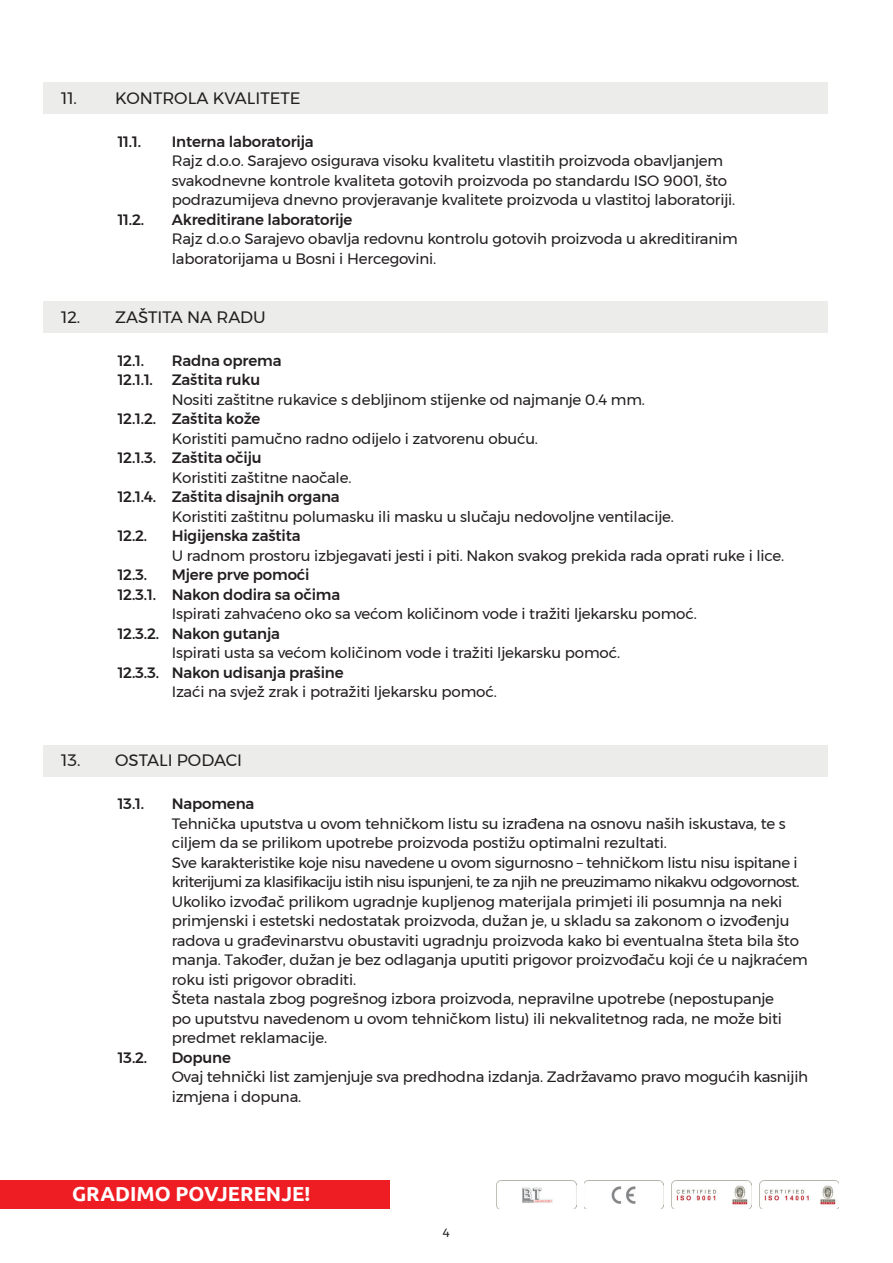
<style>
.page{position:relative;width:893px;height:1263px;background:#fff}
.page>*{position:absolute;margin:0;border:0;box-sizing:border-box;transform-origin:0 0}
.t1{font:700 20.25px "Ubuntu";color:#fff}
.t2{font:16.5px "Montserrat";color:#231f20}
.t3{font:15px/19.5px "Montserrat";letter-spacing:-.01em;color:#231f20}
.t4{font:500 15px/19.5px "Montserrat";letter-spacing:-.01em;color:#231f20}
.t5{font:12px "Montserrat";color:#231f20}
</style>
<div class="page">
<div style="left:43px;top:83px;width:785px;height:31px;background:#ececeb"></div>
<div style="left:43px;top:302px;width:785px;height:31px;background:#ececeb"></div>
<div style="left:43px;top:745px;width:785px;height:31px;background:#ececeb"></div>
<div style="left:0;top:1180px;width:390px;height:29px;background:#ee1d23"></div>
<img style="left:496px;top:1180px;width:80px;height:29px">
<img style="left:759px;top:1180px;width:80px;height:29px">
<img style="left:672px;top:1180px;width:79px;height:29px">
<img style="left:584px;top:1180px;width:80px;height:29px">
<p class="t2" style="left:61px;top:85px;width:241px">11. KONTROLA KVALITETE</p>
<p class="t4" style="left:118px;top:132px;width:25px">11.1.</p>
<p class="t4" style="left:172px;top:132px;width:144px">Interna laboratorija</p>
<p class="t3" style="left:172px;top:151px;width:565px">Rajz d.o.o. Sarajevo osigurava visoku kvalitetu vlastitih proizvoda obavljanjem svakodnevne kontrole kvaliteta gotovih proizvoda po standardu ISO 9001, što podrazumijeva dnevno provjeravanje kvalitete proizvoda u vlastitoj laboratoriji.</p>
<p class="t4" style="left:118px;top:210px;width:28px">11.2.</p>
<p class="t4" style="left:172px;top:210px;width:182px">Akreditirane laboratorije</p>
<p class="t3" style="left:172px;top:229px;width:568px">Rajz d.o.o Sarajevo obavlja redovnu kontrolu gotovih proizvoda u akreditiranim laboratorijama u Bosni i Hercegovini.</p>
<p class="t2" style="left:61px;top:304px;width:206px">12. ZAŠTITA NA RADU</p>
<p class="t4" style="left:118px;top:351px;width:165px;text-indent:54px">Radna oprema<br>12.1.1. Zaštita ruku</p>
<p class="t3" style="left:172px;top:389px;width:475px">Nositi zaštitne rukavice s debljinom stijenke od najmanje 0.4 mm.</p>
<p class="t4" style="left:118px;top:409px;width:144px">12.1.2. Zaštita kože</p>
<p class="t3" style="left:172px;top:428px;width:368px">Koristiti pamučno radno odijelo i zatvorenu obuću.</p>
<p class="t4" style="left:118px;top:448px;width:145px">12.1.3. Zaštita očiju</p>
<p class="t3" style="left:172px;top:467px;width:181px">Koristiti zaštitne naočale.</p>
<p class="t4" style="left:118px;top:487px;width:223px">12.1.4. Zaštita disajnih organa</p>
<p class="t3" style="left:172px;top:506px;width:504px">Koristiti zaštitnu polumasku ili masku u slučaju nedovoljne ventilacije.</p>
<p class="t4" style="left:118px;top:526px;width:31px">12.2.</p>
<p class="t4" style="left:172px;top:526px;width:130px">Higijenska zaštita</p>
<p class="t3" style="left:172px;top:545px;width:614px">U radnom prostoru izbjegavati jesti i piti. Nakon svakog prekida rada oprati ruke i lice.</p>
<p class="t4" style="left:118px;top:565px;width:31px">12.3.</p>
<p class="t4" style="left:118px;top:351px;width:28px">12.1.</p>
<p class="t4" style="left:118px;top:565px;width:224px;text-indent:54px">Mjere prve pomoći<br>12.3.1. Nakon dodira sa očima</p>
<p class="t3" style="left:172px;top:604px;width:527px">Ispirati zahvaćeno oko sa većom količinom vode i tražiti ljekarsku pomoć.</p>
<p class="t4" style="left:118px;top:624px;width:164px">12.3.2. Nakon gutanja</p>
<p class="t3" style="left:172px;top:643px;width:450px">Ispirati usta sa većom količinom vode i tražiti ljekarsku pomoć.</p>
<p class="t4" style="left:118px;top:663px;width:227px">12.3.3. Nakon udisanja prašine</p>
<p class="t3" style="left:172px;top:682px;width:327px">Izaći na svjež zrak i potražiti ljekarsku pomoć.</p>
<p class="t2" style="left:61px;top:748px;width:182px">13. OSTALI PODACI</p>
<p class="t4" style="left:118px;top:794px;width:28px">13.1.</p>
<p class="t4" style="left:172px;top:794px;width:84px">Napomena</p>
<p class="t3" style="left:172px;top:813px;width:637px">Tehnička uputstva u ovom tehničkom listu su izrađena na osnovu naših iskustava, te s ciljem da se prilikom upotrebe proizvoda postižu optimalni rezultati.<br>Sve karakteristike koje nisu navedene u ovom sigurnosno – tehničkom listu nisu ispitane i kriterijumi za klasifikaciju istih nisu ispunjeni, te za njih ne preuzimamo nikakvu odgovornost.<br>Ukoliko izvođač prilikom ugradnje kupljenog materijala primjeti ili posumnja na neki primjenski i estetski nedostatak proizvoda, dužan je, u skladu sa zakonom o izvođenju radova u građevinarstvu obustaviti ugradnju proizvoda kako bi eventualna šteta bila što manja. Također, dužan je bez odlaganja uputiti prigovor proizvođaču koji će u najkraćem roku isti prigovor obraditi.<br>Šteta nastala zbog pogrešnog izbora proizvoda, nepravilne upotrebe (nepostupanje<br>po uputstvu navedenom u ovom tehničkom listu) ili nekvalitetnog rada, ne može biti predmet reklamacije.</p>
<p class="t4" style="left:118px;top:1047px;width:31px">13.2.</p>
<p class="t4" style="left:172px;top:1047px;width:61px">Dopune</p>
<p class="t3" style="left:172px;top:1067px;width:638px">Ovaj tehnički list zamjenjuje sva predhodna izdanja. Zadržavamo pravo mogućih kasnijih izmjena i dopuna.</p>
<h1 class="t1" style="left:72px;top:1182px;width:240px">GRADIMO POVJERENJE!</h1>
<p class="t5" style="left:443px;top:1223px;width:9px">4</p>
</div>
